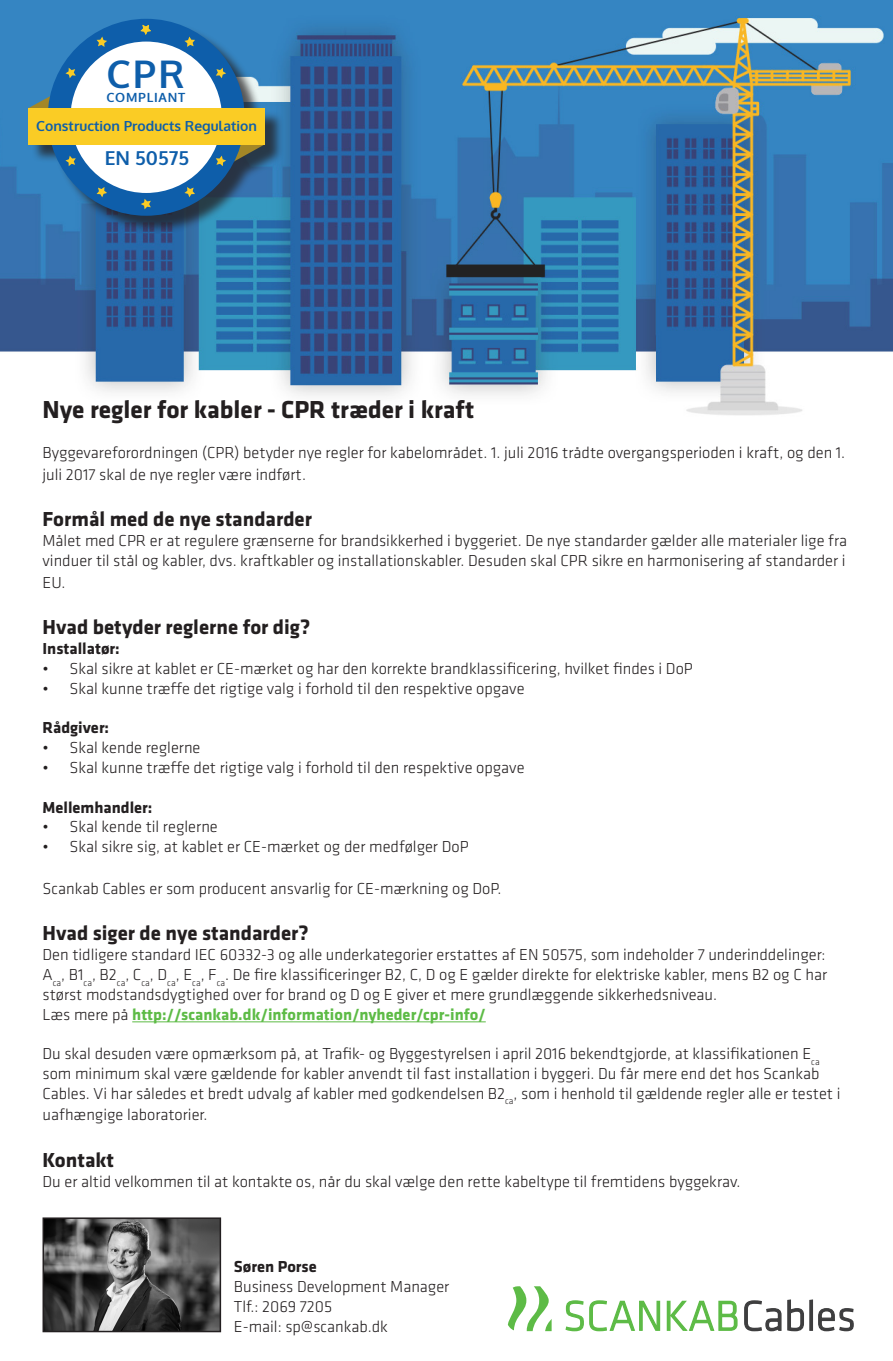
<style>
.page{position:relative;width:893px;height:1361px;background:#fff}
.page>*{position:absolute;margin:0;border:0;box-sizing:border-box;transform-origin:0 0}
.t1{font:700 38.1px "Oxygen";color:#0e5eaa}
.t2{font:700 25.5px "Klavika";color:#231f20}
.t3{font:700 21px "Klavika";color:#231f20}
.t4{font:700 19.2px "Oxygen";color:#0e5eaa}
.t5{font:300 16.5px/19.8px "Klavika";color:#231f20}
.t6{font:700 16.5px "Klavika";color:#231f20}
.t7{font:700 13.95px "Oxygen";color:#0e5eaa}
.t8{font:700 12.75px "Oxygen";letter-spacing:.06em;color:#0e5eaa}
.s1{font-weight:700;color:#5dbb46}
</style>
<div class="page">
<img style="left:0;top:0;width:893px;height:415px">
<div style="left:31px;top:21px;width:253px;height:213px;background:#231f20;opacity:.75"></div>
<svg style="left:54px;top:26px;width:184px;height:183px"></svg>
<div style="left:48px;top:19px;width:197px;height:197px;border:23px solid #0e5eaa;border-radius:50%"></div>
<div style="left:29px;top:108px;width:236px;height:36px;background:#facc25"></div>
<svg style="left:97px;top:37px;width:10px;height:10px"></svg>
<svg style="left:65px;top:68px;width:11px;height:10px"></svg>
<svg style="left:29px;top:93px;width:35px;height:15px"></svg>
<svg style="left:65px;top:156px;width:11px;height:10px"></svg>
<svg style="left:97px;top:187px;width:10px;height:10px"></svg>
<svg style="left:141px;top:199px;width:10px;height:10px"></svg>
<svg style="left:184px;top:187px;width:11px;height:10px"></svg>
<svg style="left:216px;top:144px;width:49px;height:22px"></svg>
<svg style="left:216px;top:68px;width:10px;height:10px"></svg>
<svg style="left:184px;top:37px;width:11px;height:10px"></svg>
<svg style="left:140px;top:25px;width:11px;height:10px"></svg>
<hr style="left:132px;top:1021px;width:354px;height:1px;background:#5dbb46">
<img style="left:46px;top:1220px;width:172px;height:109px">
<div style="left:43px;top:1217px;width:178px;height:115px;border:2px solid #231f20"></div>
<svg style="left:508px;top:1286px;width:44px;height:45px"></svg>
<svg style="left:565px;top:1299px;width:239px;height:33px"></svg>
<div style="left:809px;top:1299px;width:4px;height:32px;border:1px solid #3e3e3f"></div>
<svg style="left:818px;top:1308px;width:36px;height:24px"></svg>
<p class="t1" style="left:106px;top:50px;width:79px">CPR</p>
<p class="t8" style="left:106px;top:90px;width:80px">COMPLIANT</p>
<p class="t7" style="left:36px;top:117px;width:222px">Construction Products Regulation</p>
<p class="t4" style="left:105px;top:146px;width:86px">EN 50575</p>
<p class="t2" style="left:43px;top:391px;width:433px">Nye regler for kabler - CPR træder i kraft</p>
<p class="t5" style="left:43px;top:441px;width:804px;line-height:21.6px">Byggevareforordningen (CPR) betyder nye regler for kabelområdet. 1. juli 2016 trådte overgangsperioden i kraft, og den 1. juli 2017 skal de nye regler være indført.</p>
<p class="t3" style="left:43px;top:504px;width:271px">Formål med de nye standarder</p>
<p class="t5" style="left:43px;top:530px;width:806px">Målet med CPR er at regulere grænserne for brandsikkerhed i byggeriet. De nye standarder gælder alle materialer lige fra vinduer til stål og kabler, dvs. kraftkabler og installationskabler. Desuden skal CPR sikre en harmonisering af standarder i</p>
<p class="t5" style="left:43px;top:572px;width:24px">EU.</p>
<p class="t3" style="left:43px;top:612px;width:269px">Hvad betyder reglerne for dig?</p>
<p class="t6" style="left:43px;top:637px;width:79px">Installatør:</p>
<p class="t5" style="left:43px;top:658px;width:652px">• Skal sikre at kablet er CE-mærket og har den korrekte brandklassificering, hvilket findes i DoP</p>
<p class="t5" style="left:43px;top:678px;width:484px">• Skal kunne træffe det rigtige valg i forhold til den respektive opgave</p>
<p class="t6" style="left:43px;top:716px;width:68px">Rådgiver:</p>
<p class="t5" style="left:43px;top:737px;width:160px">• Skal kende reglerne</p>
<p class="t5" style="left:43px;top:757px;width:484px">• Skal kunne træffe det rigtige valg i forhold til den respektive opgave</p>
<p class="t6" style="left:43px;top:795px;width:111px">Mellemhandler:</p>
<p class="t5" style="left:43px;top:817px;width:177px">• Skal kende til reglerne</p>
<p class="t5" style="left:43px;top:836px;width:428px">• Skal sikre sig, at kablet er CE-mærket og der medfølger DoP</p>
<p class="t5" style="left:43px;top:878px;width:460px">Scankab Cables er som producent ansvarlig for CE-mærkning og DoP.</p>
<p class="t3" style="left:43px;top:918px;width:268px">Hvad siger de nye standarder?</p>
<p class="t5" style="left:43px;top:944px;width:786px">Den tidligere standard IEC 60332-3 og alle underkategorier erstattes af EN 50575, som indeholder 7 underinddelinger:<br>A<sub>ca</sub>, B1<sub>ca</sub>, B2<sub>ca</sub>, C<sub>ca</sub>, D<sub>ca</sub>, E<sub>ca</sub>, F<sub>ca</sub>. De fire klassificeringer B2, C, D og E gælder direkte for elektriske kabler, mens B2 og C har størst modstandsdygtighed over for brand og D og E giver et mere grundlæggende sikkerhedsniveau.<br>Læs mere på <span class="s1">http://scankab.dk/information/nyheder/cpr-info/</span></p>
<p class="t5" style="left:43px;top:1043px;width:799px">Du skal desuden være opmærksom på, at Trafik- og Byggestyrelsen i april 2016 bekendtgjorde, at klassifikationen E<sub>ca </sub>som minimum skal være gældende for kabler anvendt til fast installation i byggeri. Du får mere end det hos Scankab<br>Cables. Vi har således et bredt udvalg af kabler med godkendelsen B2<sub>ca</sub>, som i henhold til gældende regler alle er testet i</p>
<p class="t5" style="left:43px;top:1105px;width:167px">uafhængige laboratorier.</p>
<p class="t3" style="left:43px;top:1145px;width:73px">Kontakt</p>
<p class="t5" style="left:43px;top:1171px;width:699px">Du er altid velkommen til at kontakte os, når du skal vælge den rette kabeltype til fremtidens byggekrav.</p>
<p class="t6" style="left:234px;top:1255px;width:84px">Søren Porse</p>
<p class="t5" style="left:234px;top:1276px;width:217px">Business Development Manager</p>
<p class="t5" style="left:234px;top:1296px;width:156px">Tlf.: 2069 7205<br>E-mail: sp@scankab.dk</p>
</div>
